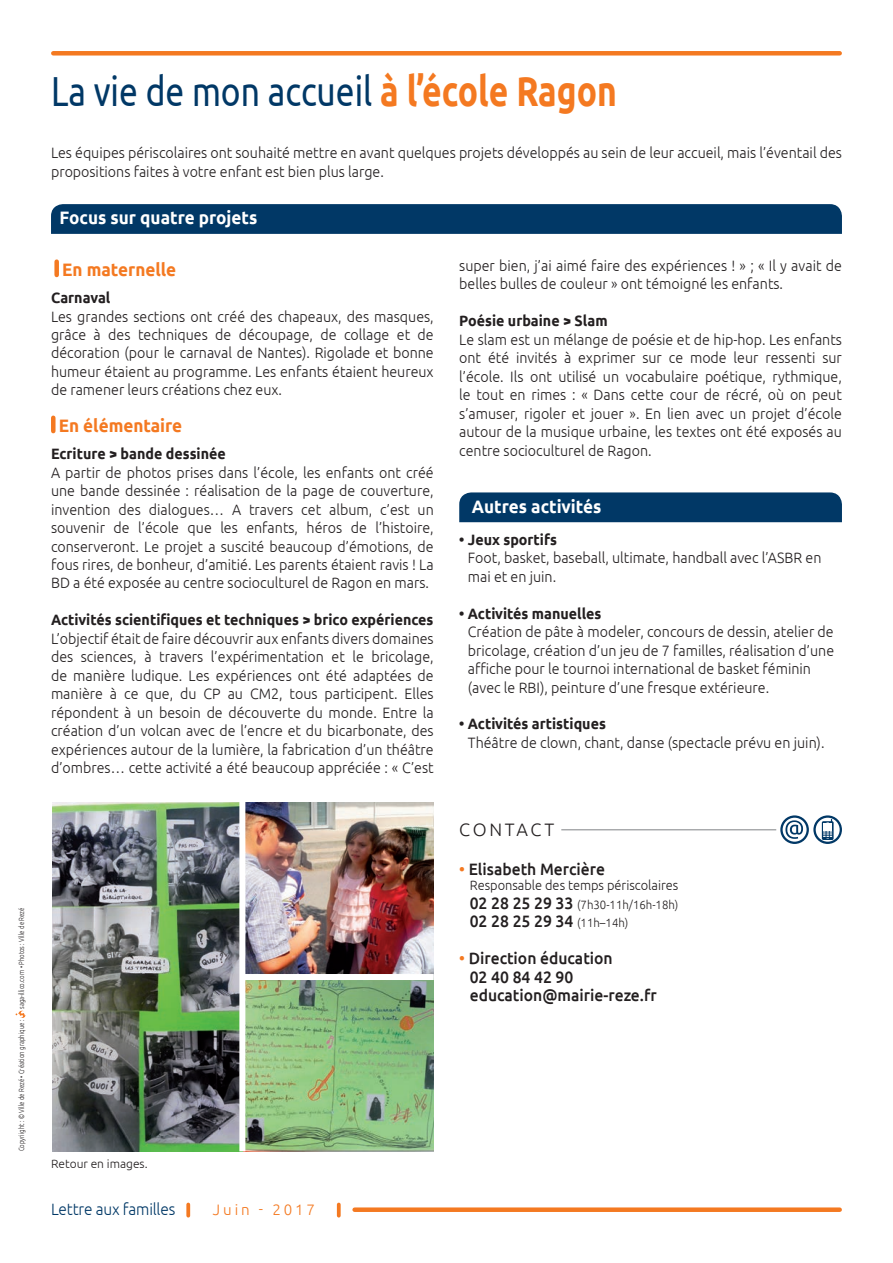
<style>
.page{position:relative;width:893px;height:1263px;background:#fff}
.page>*{position:absolute;margin:0;border:0;box-sizing:border-box;transform-origin:0 0}
.t1{font:42px "Ubuntu";color:#013866;scale:.8 1}
.t2{font:700 18px "Ubuntu";color:#fff;scale:.95 1}
.t3{font:700 18px "Ubuntu";color:#f47921;scale:.95 1}
.t4{font:300 18px "Ubuntu";letter-spacing:.145em;color:#231f20}
.t5{font:500 16.5px/18.1px "Ubuntu";color:#231f20;scale:.95 1}
.t6{font:300 16.35px "Ubuntu";letter-spacing:-.01em;color:#013866;scale:.94 1}
.t7{font:300 15.15px "Ubuntu";letter-spacing:.19em;color:#f47921}
.t8{font:300 15px/18.5px "Ubuntu";color:#231f20;text-align:justify;scale:.95 1}
.t9{font:700 15px "Ubuntu";color:#231f20;scale:.95 1}
.t10{font:300 13.5px "Ubuntu";color:#231f20;scale:.95 1}
.t11{font:300 12px "Ubuntu";color:#231f20;scale:.95 1}
.t12{font:300 12px "Ubuntu";color:#231f20}
.t13{font:300 7.5px "Ubuntu";color:#231f20;scale:.8 1}
.s1{font-weight:700;color:#f47921}
.s2{color:#f47921}
.s3{font-weight:500;font-size:16.5px}
.s4{font-weight:300;font-size:12px}
</style>
<div class="page">
<div style="left:54px;top:262px;width:5px;height:13px;background:#f47921"></div>
<div style="left:51px;top:418px;width:5px;height:13px;background:#f47921"></div>
<img style="left:245px;top:803px;width:189px;height:171px">
<img style="left:245px;top:980px;width:189px;height:171px">
<img style="left:52px;top:803px;width:187px;height:348px">
<hr style="left:561px;top:829px;width:215px;height:1px;background:#808285">
<svg style="left:780px;top:815px;width:62px;height:29px"></svg>
<div style="left:459px;top:492px;width:383px;height:30px;background:#013866"></div>
<div style="left:51px;top:204px;width:791px;height:30px;background:#013866"></div>
<div style="left:355px;top:1207px;width:485px;height:5px;background:#f47921"></div>
<svg style="left:186px;top:1204px;width:4px;height:12px"></svg>
<svg style="left:337px;top:1204px;width:4px;height:12px"></svg>
<svg style="left:15px;top:1010px;width:11px;height:8px"></svg>
<div style="left:53px;top:51px;width:787px;height:5px;background:#f47921"></div>
<p class="t13" style="left:17px;top:1009px;width:128px;rotate:-90deg">saga-illico.com • Photos : Ville de Rezé</p>
<p class="t13" style="left:17px;top:1151px;width:166px;rotate:-90deg">Copyriight : © Ville de Rezé • Création graphique :</p>
<h1 class="t1" style="left:51px;top:65px;width:709px">La vie de mon accueil <span class="s1">à l’école Ragon</span></h1>
<p class="t8" style="left:51px;top:143px;width:834px">Les équipes périscolaires ont souhaité mettre en avant quelques projets développés au sein de leur accueil, mais l’éventail des propositions faites à votre enfant est bien plus large.</p>
<p class="t2" style="left:60px;top:207px;width:210px">Focus sur quatre projets</p>
<p class="t3" style="left:62px;top:259px;width:122px">En maternelle</p>
<p class="t9" style="left:51px;top:289px;width:64px">Carnaval</p>
<p class="t8" style="left:51px;top:307px;width:404px">Les grandes sections ont créé des chapeaux, des masques, grâce à des techniques de découpage, de collage et de décoration (pour le carnaval de Nantes). Rigolade et bonne humeur étaient au programme. Les enfants étaient heureux de ramener leurs créations chez eux.</p>
<p class="t3" style="left:59px;top:415px;width:131px">En élémentaire</p>
<p class="t9" style="left:51px;top:445px;width:185px">Ecriture &gt; bande dessinée</p>
<p class="t8" style="left:51px;top:463px;width:404px">A partir de photos prises dans l’école, les enfants ont créé une bande dessinée : réalisation de la page de couverture, invention des dialogues… A travers cet album, c’est un souvenir de l’école que les enfants, héros de l’histoire, conserveront. Le projet a suscité beaucoup d’émotions, de fous rires, de bonheur, d’amitié. Les parents étaient ravis ! La BD a été exposée au centre socioculturel de Ragon en mars.</p>
<p class="t9" style="left:51px;top:611px;width:404px">Activités scientifiques et techniques &gt; brico expériences</p>
<p class="t8" style="left:51px;top:629px;width:404px">L’objectif était de faire découvrir aux enfants divers domaines des sciences, à travers l’expérimentation et le bricolage, de manière ludique. Les expériences ont été adaptées de manière à ce que, du CP au CM2, tous participent. Elles répondent à un besoin de découverte du monde. Entre la création d’un volcan avec de l’encre et du bicarbonate, des expériences autour de la lumière, la fabrication d’un théâtre d’ombres… cette activité a été beaucoup appréciée : « C’est</p>
<p class="t8" style="left:459px;top:256px;width:404px">super bien, j’ai aimé faire des expériences ! » ; « Il y avait de belles bulles de couleur » ont témoigné les enfants.</p>
<p class="t9" style="left:459px;top:312px;width:158px">Poésie urbaine &gt; Slam</p>
<p class="t8" style="left:459px;top:330px;width:404px">Le slam est un mélange de poésie et de hip-hop. Les enfants ont été invités à exprimer sur ce mode leur ressenti sur l’école. Ils ont utilisé un vocabulaire poétique, rythmique, le tout en rimes : « Dans cette cour de récré, où on peut s’amuser, rigoler et jouer ». En lien avec un projet d’école autour de la musique urbaine, les textes ont été exposés au centre socioculturel de Ragon.</p>
<p class="t2" style="left:472px;top:495px;width:138px">Autres activités</p>
<p class="t9" style="left:459px;top:530px;width:104px">• Jeux sportifs</p>
<p class="t8" style="left:468px;top:548px;width:374px">Foot, basket, baseball, ultimate, handball avec l’ASBR en mai et en juin.</p>
<p class="t9" style="left:459px;top:604px;width:151px">• Activités manuelles</p>
<p class="t8" style="left:468px;top:622px;width:387px;text-align:left">Création de pâte à modeler, concours de dessin, atelier de bricolage, création d’un jeu de 7 familles, réalisation d’une affiche pour le tournoi international de basket féminin (avec le RBI), peinture d’une fresque extérieure.</p>
<p class="t9" style="left:459px;top:715px;width:156px">• Activités artistiques</p>
<p class="t8" style="left:468px;top:733px;width:377px">Théâtre de clown, chant, danse (spectacle prévu en juin).</p>
<p class="t4" style="left:459px;top:818px;width:97px">CONTACT</p>
<p class="t5" style="left:459px;top:860px;width:155px"><span class="s2">•</span> Elisabeth Mercière</p>
<p class="t10" style="left:470px;top:877px;width:221px">Responsable des temps périscolaires</p>
<p class="t11" style="left:470px;top:897px;width:221px"><span class="s3">02 28 25 29 33</span> (7h30-11h/16h-18h)</p>
<p class="t5" style="left:470px;top:912px;width:168px">02 28 25 29 34 <span class="s4">(11h–14h)</span></p>
<p class="t5" style="left:470px;top:949px;width:198px;text-indent:-11px"><span class="s2">•</span> Direction éducation<br>02 40 84 42 90 education@mairie-reze.fr</p>
<p class="t12" style="left:51px;top:1156px;width:98px">Retour en images.</p>
<p class="t6" style="left:51px;top:1199px;width:134px">Lettre aux familles</p>
<p class="t7" style="left:213px;top:1201px;width:104px">Juin - 2017</p>
</div>
